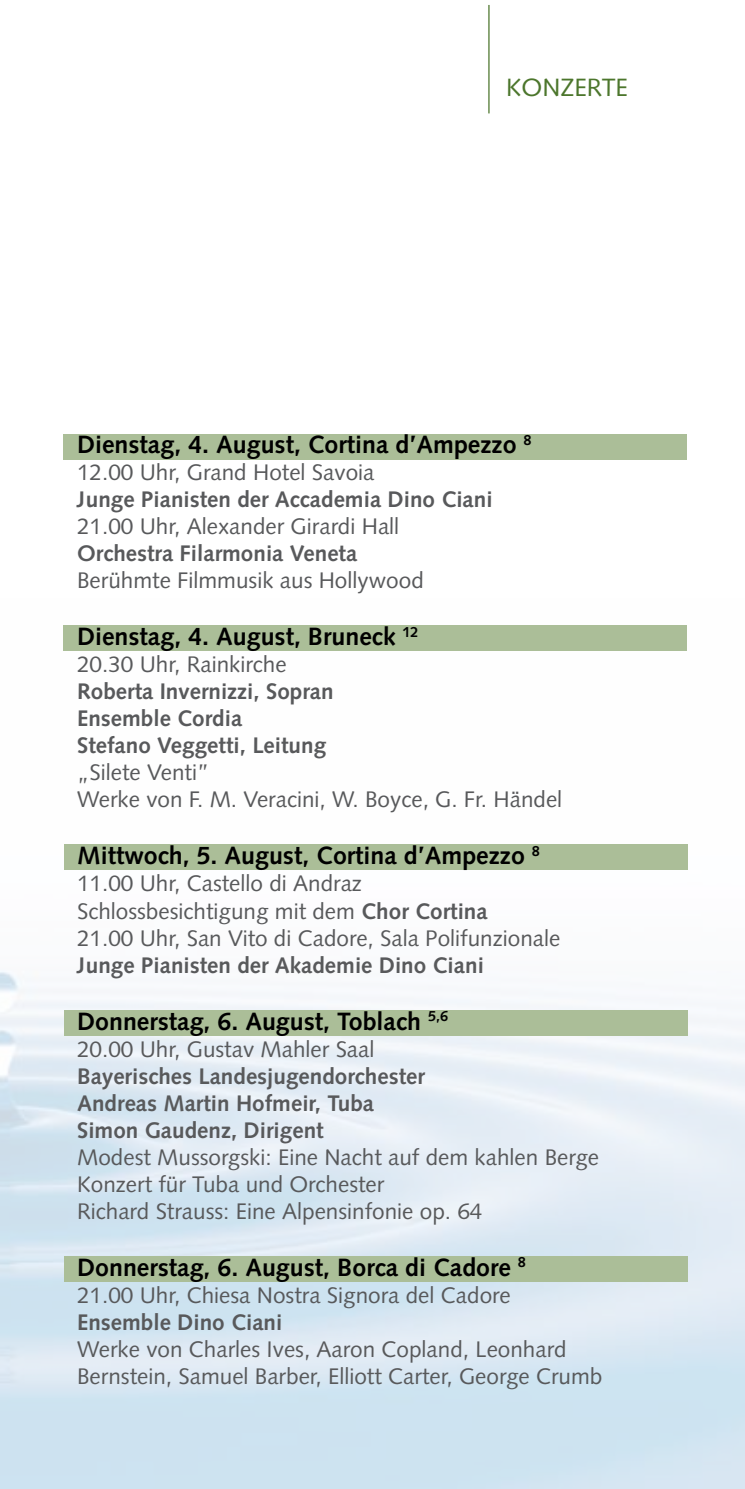
<style>
.page{position:relative;width:745px;height:1489px;background:#fff}
.page>*{position:absolute;margin:0;border:0;box-sizing:border-box;transform-origin:0 0}
.t1{font:700 25px "Syntax";color:#000}
.t2{font:25px "Syntax";color:#4c762c}
.t3{font:22.5px/27px "Syntax";color:#58595b}
.t4{font:700 22.5px/27px "Syntax";color:#58595b}
.s1{font-weight:700}
</style>
<div class="page">
<div style="left:64px;top:625px;width:622px;height:26px;background:#abbe98"></div>
<div style="left:64px;top:434px;width:622px;height:26px;background:#abbe98"></div>
<div style="left:64px;top:1010px;width:623px;height:25px;background:#abbe98"></div>
<div style="left:64px;top:1255px;width:623px;height:26px;background:#abbe98"></div>
<hr style="left:488px;top:5px;width:1px;height:108px;background:#4c762c">
<div style="left:64px;top:844px;width:623px;height:26px;background:#abbe98"></div>
<p class="t2" style="left:506px;top:72px;width:123px">KONZERTE</p>
<p class="t1" style="left:77px;top:430px;width:456px">Dienstag, 4. August, Cortina d’Ampezzo <sup>8</sup></p>
<p class="t3" style="left:77px;top:459px;width:299px">12.00 Uhr, Grand Hotel Savoia</p>
<p class="t4" style="left:77px;top:486px;width:417px">Junge Pianisten der Accademia Dino Ciani</p>
<p class="t3" style="left:77px;top:513px;width:323px">21.00 Uhr, Alexander Girardi Hall</p>
<p class="t4" style="left:77px;top:540px;width:282px">Orchestra Filarmonia Veneta</p>
<p class="t3" style="left:77px;top:567px;width:348px">Berühmte Filmmusik aus Hollywood</p>
<p class="t1" style="left:77px;top:622px;width:343px">Dienstag, 4. August, Bruneck <sup>12</sup></p>
<p class="t3" style="left:77px;top:651px;width:211px">20.30 Uhr, Rainkirche</p>
<p class="t4" style="left:77px;top:678px;width:258px">Roberta Invernizzi, Sopran<br>Ensemble Cordia<br>Stefano Veggetti, Leitung</p>
<p class="t3" style="left:77px;top:759px;width:486px">„Silete Venti”<br>Werke von F. M. Veracini, W. Boyce, G. Fr. Händel</p>
<p class="t1" style="left:77px;top:841px;width:464px">Mittwoch, 5. August, Cortina d’Ampezzo <sup>8</sup></p>
<p class="t3" style="left:77px;top:870px;width:484px">11.00 Uhr, Castello di Andraz<br>Schlossbesichtigung mit dem <span class="s1">Chor Cortina<br></span>21.00 Uhr, San Vito di Cadore, Sala Polifunzionale</p>
<p class="t4" style="left:77px;top:951px;width:408px">Junge Pianisten der Akademie Dino Ciani</p>
<p class="t1" style="left:77px;top:1006px;width:372px">Donnerstag, 6. August, Toblach <sup>5,6</sup></p>
<p class="t3" style="left:77px;top:1035px;width:299px">20.00 Uhr, Gustav Mahler Saal</p>
<p class="t4" style="left:77px;top:1062px;width:349px">Bayerisches Landesjugendorchester<br>Andreas Martin Hofmeir, Tuba<br>Simon Gaudenz, Dirigent</p>
<p class="t3" style="left:77px;top:1143px;width:523px">Modest Mussorgski: Eine Nacht auf dem kahlen Berge<br>Konzert für Tuba und Orchester<br>Richard Strauss: Eine Alpensinfonie op. 64</p>
<p class="t1" style="left:77px;top:1252px;width:450px">Donnerstag, 6. August, Borca di Cadore <sup>8</sup></p>
<p class="t3" style="left:77px;top:1281px;width:435px">21.00 Uhr, Chiesa Nostra Signora del Cadore</p>
<p class="t4" style="left:77px;top:1308px;width:207px">Ensemble Dino Ciani</p>
<p class="t3" style="left:77px;top:1335px;width:526px">Werke von Charles Ives, Aaron Copland, Leonhard<br>Bernstein, Samuel Barber, Elliott Carter, George Crumb</p>
</div>
